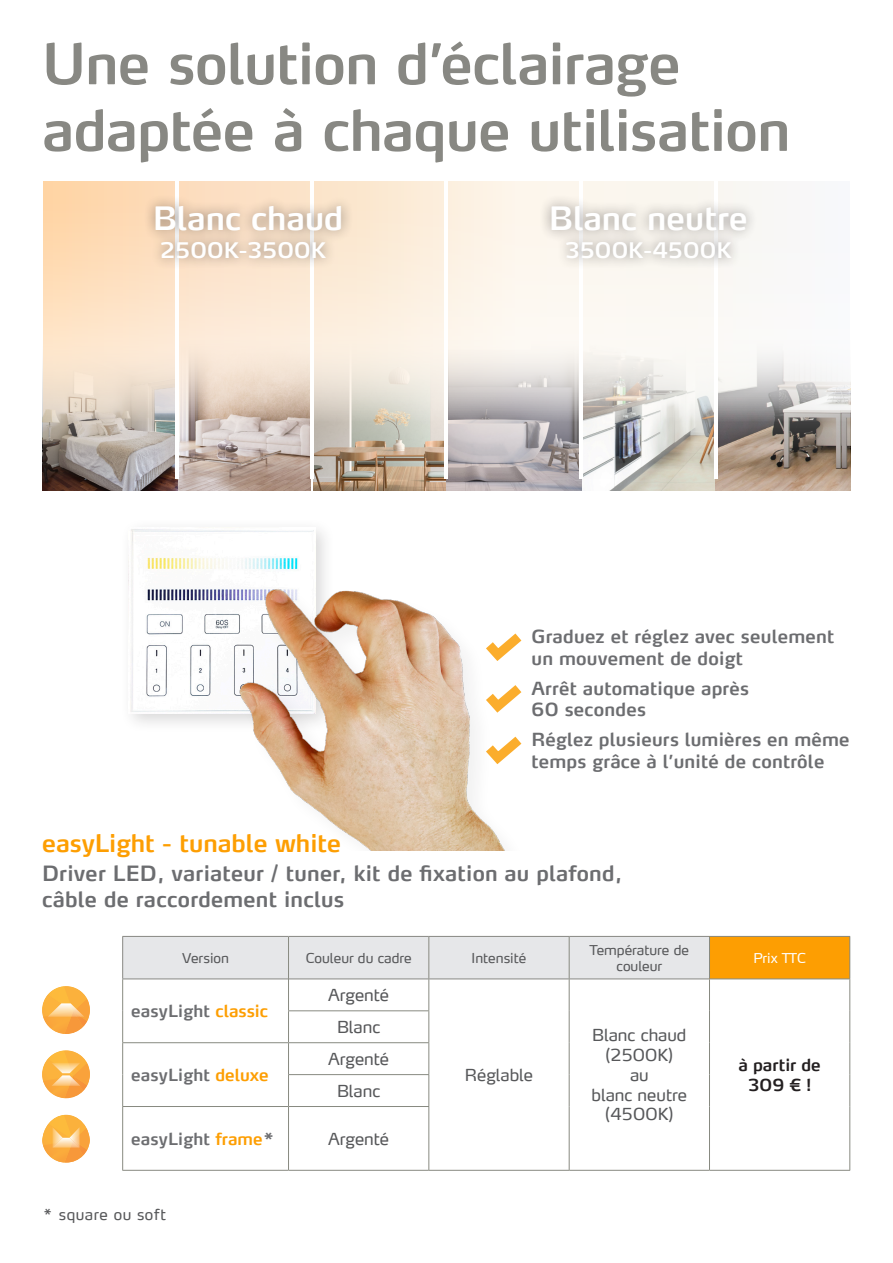
<style>
.page{position:relative;width:893px;height:1263px;background:#fff}
.page>*{position:absolute;margin:0;border:0;box-sizing:border-box;transform-origin:0 0}
.t1{font:600 55.5px/66.6px "Max LF";letter-spacing:-.01em;color:#888883}
.t2{font:600 32.1px "Max LF";color:#fff}
.Überschrift{font:600 24px "Max LF";color:#fd9e02}
.t3{font:600 21.45px "Max LF";letter-spacing:.01em;color:#fff}
.Überschrift-2{font:600 21px/25.2px "Max LF";letter-spacing:.01em;color:#6c6d70}
.Überschrift-3{font:600 18px/21.6px "Max LF";letter-spacing:.01em;color:#6c6d70}
.Tabelle{font:16.5px/19.8px "Max LF";color:#57585a;text-align:center}
.Überschrift-4{font:600 16.5px "Max LF";letter-spacing:.01em;color:#6c6d70}
.Tabelle-2{font:600 16.5px "Max LF";color:#231f20}
.t4{font:15px "Max LF";letter-spacing:.04em;color:#57585a}
.t5{font:13.5px/16.2px "Max LF";color:#57585a;text-align:center}
.t6{font:13.5px "Max LF";letter-spacing:-.02em;color:#fff}
.s1{color:#fd9e02}
</style>
<div class="page">
<img style="left:42px;top:366px;width:463px;height:485px">
<img style="left:43px;top:479px;width:267px;height:12px">
<img style="left:314px;top:479px;width:132px;height:12px">
<img style="left:446px;top:479px;width:404px;height:12px">
<svg style="left:43px;top:182px;width:807px;height:297px"></svg>
<hr style="left:176px;top:161px;width:3px;height:318px;background:#fff">
<hr style="left:310px;top:161px;width:4px;height:318px;background:#fff">
<hr style="left:445px;top:161px;width:3px;height:318px;background:#fff">
<hr style="left:579px;top:161px;width:4px;height:318px;background:#fff">
<hr style="left:714px;top:161px;width:3px;height:318px;background:#fff">
<div style="left:143px;top:195px;width:211px;height:75px;background:#231f20;opacity:.5"></div>
<div style="left:540px;top:195px;width:218px;height:75px;background:#231f20;opacity:.5"></div>
<svg style="left:476px;top:624px;width:46px;height:43px"></svg>
<svg style="left:476px;top:675px;width:46px;height:44px"></svg>
<svg style="left:476px;top:727px;width:46px;height:44px"></svg>
<div style="left:123px;top:936px;width:586px;height:42px;background:#e6e7e9"></div>
<div style="left:709px;top:936px;width:141px;height:43px;background:#fd9e02"></div>
<svg style="left:123px;top:979px;width:726px;height:191px"></svg>
<hr style="left:122px;top:978px;width:166px;height:1px;background:#888883">
<hr style="left:289px;top:978px;width:139px;height:1px;background:#888883">
<hr style="left:429px;top:978px;width:140px;height:1px;background:#888883">
<hr style="left:570px;top:978px;width:139px;height:1px;background:#888883">
<hr style="left:709px;top:978px;width:141px;height:1px;background:#888a81">
<hr style="left:122px;top:936px;width:166px;height:1px;background:#888883">
<hr style="left:122px;top:937px;width:1px;height:41px;background:#888883">
<hr style="left:289px;top:936px;width:140px;height:1px;background:#888883">
<hr style="left:429px;top:936px;width:140px;height:1px;background:#888883">
<hr style="left:569px;top:936px;width:140px;height:1px;background:#888883">
<hr style="left:288px;top:937px;width:1px;height:42px;background:#888a81">
<hr style="left:428px;top:937px;width:1px;height:42px;background:#888a81">
<hr style="left:569px;top:937px;width:1px;height:42px;background:#888a81">
<hr style="left:709px;top:936px;width:141px;height:1px;background:#888a81">
<hr style="left:709px;top:937px;width:1px;height:41px;background:#888a81">
<hr style="left:849px;top:937px;width:1px;height:41px;background:#888a81">
<hr style="left:122px;top:979px;width:1px;height:32px;background:#888a81">
<hr style="left:288px;top:979px;width:1px;height:31px;background:#888a81">
<hr style="left:428px;top:979px;width:1px;height:31px;background:#888a81">
<hr style="left:569px;top:979px;width:1px;height:32px;background:#888a81">
<hr style="left:709px;top:979px;width:1px;height:32px;background:#888a81">
<hr style="left:849px;top:979px;width:1px;height:32px;background:#888a81">
<hr style="left:122px;top:1011px;width:1px;height:31px;background:#888a81">
<hr style="left:288px;top:1010px;width:141px;height:1px;background:#888a81">
<hr style="left:288px;top:1011px;width:1px;height:31px;background:#888a81">
<hr style="left:428px;top:1011px;width:1px;height:31px;background:#888a81">
<hr style="left:569px;top:1011px;width:1px;height:32px;background:#888a81">
<hr style="left:709px;top:1011px;width:1px;height:32px;background:#888a81">
<hr style="left:849px;top:1011px;width:1px;height:32px;background:#888a81">
<hr style="left:122px;top:1042px;width:166px;height:1px;background:#888a81">
<hr style="left:122px;top:1043px;width:1px;height:31px;background:#888a81">
<hr style="left:289px;top:1042px;width:140px;height:1px;background:#888a81">
<hr style="left:288px;top:1043px;width:1px;height:31px;background:#888a81">
<hr style="left:428px;top:1043px;width:1px;height:31px;background:#888a81">
<hr style="left:569px;top:1043px;width:1px;height:31px;background:#888a81">
<hr style="left:709px;top:1043px;width:1px;height:31px;background:#888a81">
<hr style="left:849px;top:1043px;width:1px;height:31px;background:#888a81">
<hr style="left:122px;top:1074px;width:1px;height:32px;background:#888a81">
<hr style="left:288px;top:1074px;width:141px;height:1px;background:#888a81">
<hr style="left:288px;top:1075px;width:1px;height:31px;background:#888a81">
<hr style="left:428px;top:1075px;width:1px;height:31px;background:#888a81">
<hr style="left:569px;top:1074px;width:1px;height:32px;background:#888a81">
<hr style="left:709px;top:1074px;width:1px;height:32px;background:#888a81">
<hr style="left:849px;top:1074px;width:1px;height:32px;background:#888a81">
<hr style="left:122px;top:1106px;width:166px;height:1px;background:#888a81">
<hr style="left:122px;top:1107px;width:1px;height:63px;background:#888a81">
<hr style="left:289px;top:1106px;width:140px;height:1px;background:#888a81">
<hr style="left:288px;top:1107px;width:1px;height:63px;background:#888a81">
<hr style="left:428px;top:1107px;width:1px;height:63px;background:#888a81">
<hr style="left:569px;top:1106px;width:1px;height:64px;background:#888a81">
<hr style="left:709px;top:1106px;width:1px;height:64px;background:#888a81">
<hr style="left:849px;top:1106px;width:1px;height:64px;background:#888a81">
<hr style="left:122px;top:1170px;width:166px;height:1px;background:#888a81">
<hr style="left:289px;top:1170px;width:140px;height:1px;background:#888a81">
<hr style="left:429px;top:1170px;width:140px;height:1px;background:#888a81">
<hr style="left:569px;top:1170px;width:140px;height:1px;background:#888a81">
<hr style="left:709px;top:1170px;width:141px;height:1px;background:#888a81">
<svg style="left:42px;top:1115px;width:48px;height:47px"></svg>
<svg style="left:42px;top:986px;width:48px;height:48px"></svg>
<svg style="left:42px;top:1050px;width:48px;height:48px"></svg>
<p class="t1" style="left:42px;top:30px;width:750px">Une solution d’éclairage adaptée à chaque utilisation</p>
<p class="t2" style="left:153px;top:198px;width:192px">Blanc chaud</p>
<p class="t3" style="left:160px;top:237px;width:167px">2500K-3500K</p>
<p class="Überschrift" style="left:42px;top:828px;width:300px">easyLight - tunable white</p>
<p class="t2" style="left:549px;top:198px;width:200px">Blanc neutre</p>
<p class="t3" style="left:565px;top:237px;width:168px">3500K-4500K</p>
<p class="Überschrift-3" style="left:531px;top:625px;width:304px">Graduez et réglez avec seulement un mouvement de doigt</p>
<p class="Überschrift-3" style="left:531px;top:677px;width:219px">Arrêt automatique après<br>60 secondes</p>
<p class="Überschrift-3" style="left:531px;top:729px;width:320px">Réglez plusieurs lumières en même temps grâce à l’unité de contrôle</p>
<p class="Überschrift-2" style="left:42px;top:861px;width:582px">Driver LED, variateur / tuner, kit de fixation au plafond, câble de raccordement inclus</p>
<p class="t5" style="left:182px;top:949px;width:48px">Version</p>
<p class="t5" style="left:306px;top:949px;width:107px">Couleur du cadre</p>
<p class="t5" style="left:472px;top:949px;width:56px">Intensité</p>
<p class="t5" style="left:590px;top:941px;width:101px">Température de couleur</p>
<p class="t6" style="left:753px;top:949px;width:54px">Prix TTC</p>
<p class="Überschrift-4" style="left:131px;top:1001px;width:138px">easyLight <span class="s1">classic</span></p>
<p class="Tabelle" style="left:328px;top:985px;width:63px">Argenté</p>
<p class="Tabelle" style="left:337px;top:1017px;width:45px">Blanc</p>
<p class="Tabelle" style="left:592px;top:1025px;width:96px">Blanc chaud (2500K)</p>
<p class="Tabelle" style="left:630px;top:1064px;width:20px">au</p>
<p class="Tabelle" style="left:592px;top:1084px;width:97px">blanc neutre</p>
<p class="Tabelle" style="left:605px;top:1104px;width:70px">(4500K)</p>
<p class="Tabelle" style="left:328px;top:1048px;width:63px">Argenté</p>
<p class="Tabelle" style="left:337px;top:1080px;width:45px">Blanc</p>
<p class="Tabelle-2" style="left:738px;top:1054px;width:84px">à partir de</p>
<p class="Tabelle-2" style="left:748px;top:1074px;width:65px">309 € !</p>
<p class="Tabelle" style="left:465px;top:1064px;width:70px">Réglable</p>
<p class="Überschrift-4" style="left:131px;top:1064px;width:139px">easyLight <span class="s1">deluxe</span></p>
<p class="Überschrift-4" style="left:131px;top:1128px;width:145px">easyLight <span class="s1">frame</span>*</p>
<p class="Tabelle" style="left:328px;top:1128px;width:63px">Argenté</p>
<p class="t4" style="left:43px;top:1205px;width:125px">* square ou soft</p>
</div>
